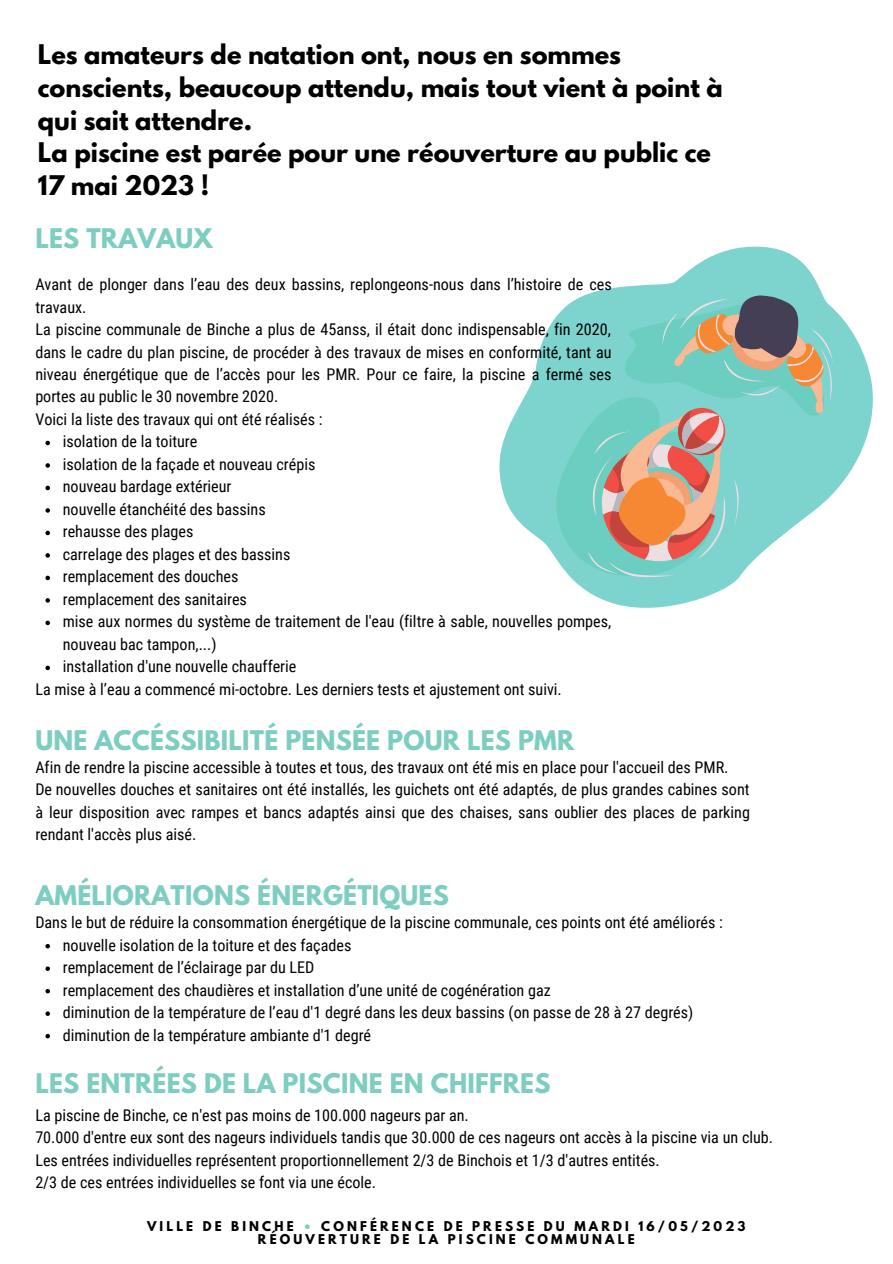
<style>
.page{position:relative;width:893px;height:1264px;background:#fff}
.page>*{position:absolute;margin:0;border:0;box-sizing:border-box;transform-origin:0 0}
.t1{font:700 24px/32.5px "League Spartan";color:#000}
.t2{font:700 24px "League Spartan";letter-spacing:.01em;color:#7dcdc1}
.t3{font:16.2px/22.5px "Roboto Condensed";color:#000;text-align:justify}
.t4{font:700 12px "League Spartan";letter-spacing:.26em;color:#000}
.s1{color:#7dcdc1}
</style>
<div class="page">
<svg style="left:499px;top:246px;width:374px;height:362px"></svg>
<svg style="left:555px;top:295px;width:278px;height:283px;background:#97c0b3"></svg>
<svg style="left:45px;top:441px;width:5px;height:4px"></svg>
<svg style="left:45px;top:463px;width:5px;height:4px"></svg>
<svg style="left:45px;top:485px;width:5px;height:5px"></svg>
<svg style="left:45px;top:508px;width:5px;height:4px"></svg>
<svg style="left:45px;top:530px;width:5px;height:5px"></svg>
<svg style="left:45px;top:553px;width:5px;height:4px"></svg>
<svg style="left:45px;top:575px;width:5px;height:5px"></svg>
<svg style="left:45px;top:598px;width:5px;height:4px"></svg>
<svg style="left:45px;top:620px;width:5px;height:5px"></svg>
<svg style="left:45px;top:665px;width:5px;height:5px"></svg>
<svg style="left:45px;top:944px;width:5px;height:4px"></svg>
<svg style="left:45px;top:966px;width:5px;height:4px"></svg>
<svg style="left:45px;top:989px;width:5px;height:4px"></svg>
<svg style="left:45px;top:1011px;width:5px;height:4px"></svg>
<svg style="left:45px;top:1034px;width:5px;height:4px"></svg>
<p class="t1" style="left:38px;top:41px;width:686px">Les amateurs de natation ont, nous en sommes conscients, beaucoup attendu, mais tout vient à point à qui sait attendre.</p>
<p class="t1" style="left:38px;top:139px;width:674px">La piscine est parée pour une réouverture au public ce</p>
<p class="t1" style="left:38px;top:172px;width:173px">17 mai 2023 !</p>
<p class="t2" style="left:35px;top:227px;width:179px">LES TRAVAUX</p>
<p class="t3" style="left:35px;top:273px;width:577px">Avant de plonger dans l’eau des deux bassins, replongeons-nous dans l’histoire de ces travaux.</p>
<p class="t3" style="left:35px;top:318px;width:577px">La piscine communale de Binche a plus de 45anss, il était donc indispensable, fin 2020, dans le cadre du plan piscine, de procéder à des travaux de mises en conformité, tant au niveau énergétique que de l’accès pour les PMR. Pour ce faire, la piscine a fermé ses portes au public le 30 novembre 2020.</p>
<p class="t3" style="left:35px;top:408px;width:289px">Voici la liste des travaux qui ont été réalisés :</p>
<p class="t3" style="left:63px;top:430px;width:136px">isolation de la toiture</p>
<p class="t3" style="left:63px;top:453px;width:254px">isolation de la façade et nouveau crépis</p>
<p class="t3" style="left:63px;top:475px;width:170px">nouveau bardage extérieur</p>
<p class="t3" style="left:63px;top:498px;width:204px">nouvelle étanchéité des bassins</p>
<p class="t3" style="left:63px;top:520px;width:132px">rehausse des plages</p>
<p class="t3" style="left:63px;top:543px;width:229px">carrelage des plages et des bassins</p>
<p class="t3" style="left:63px;top:565px;width:177px">remplacement des douches</p>
<p class="t3" style="left:63px;top:588px;width:186px">remplacement des sanitaires</p>
<p class="t3" style="left:63px;top:610px;width:550px">mise aux normes du système de traitement de l'eau (filtre à sable, nouvelles pompes, nouveau bac tampon,...)</p>
<p class="t3" style="left:63px;top:655px;width:235px">installation d'une nouvelle chaufferie</p>
<p class="t3" style="left:35px;top:678px;width:528px">La mise à l’eau a commencé mi-octobre. Les derniers tests et ajustement ont suivi.</p>
<p class="t2" style="left:35px;top:728px;width:540px">UNE ACCÉSSIBILITÉ PENSÉE POUR LES PMR</p>
<p class="t3" style="left:35px;top:755px;width:694px">Afin de rendre la piscine accessible à toutes et tous, des travaux ont été mis en place pour l'accueil des PMR.</p>
<p class="t3" style="left:35px;top:778px;width:716px">De nouvelles douches et sanitaires ont été installés, les guichets ont été adaptés, de plus grandes cabines sont à leur disposition avec rampes et bancs adaptés ainsi que des chaises, sans oublier des places de parking rendant l'accès plus aisé.</p>
<p class="t2" style="left:35px;top:883px;width:415px">AMÉLIORATIONS ÉNERGÉTIQUES</p>
<p class="t3" style="left:35px;top:911px;width:689px">Dans le but de réduire la consommation énergétique de la piscine communale, ces points ont été améliorés :</p>
<p class="t3" style="left:63px;top:933px;width:290px">nouvelle isolation de la toiture et des façades</p>
<p class="t3" style="left:63px;top:956px;width:253px">remplacement de l’éclairage par du LED</p>
<p class="t3" style="left:63px;top:978px;width:489px">remplacement des chaudières et installation d’une unité de cogénération gaz</p>
<p class="t3" style="left:63px;top:1001px;width:632px">diminution de la température de l’eau d'1 degré dans les deux bassins (on passe de 28 à 27 degrés)</p>
<p class="t3" style="left:63px;top:1023px;width:310px">diminution de la température ambiante d'1 degré</p>
<p class="t2" style="left:35px;top:1071px;width:516px">LES ENTRÉES DE LA PISCINE EN CHIFFRES</p>
<p class="t3" style="left:35px;top:1103px;width:435px">La piscine de Binche, ce n'est pas moins de 100.000 nageurs par an.</p>
<p class="t3" style="left:35px;top:1126px;width:739px">70.000 d'entre eux sont des nageurs individuels tandis que 30.000 de ces nageurs ont accès à la piscine via un club.</p>
<p class="t3" style="left:35px;top:1148px;width:626px">Les entrées individuelles représentent proportionnellement 2/3 de Binchois et 1/3 d'autres entités.</p>
<p class="t3" style="left:35px;top:1171px;width:342px">2/3 de ces entrées individuelles se font via une école.</p>
<p class="t4" style="left:147px;top:1219px;width:600px">VILLE DE BINCHE <span class="s1">•</span> CONFÉRENCE DE PRESSE DU MARDI 16/05/2023</p>
<p class="t4" style="left:258px;top:1232px;width:378px">RÉOUVERTURE DE LA PISCINE COMMUNALE</p>
</div>
